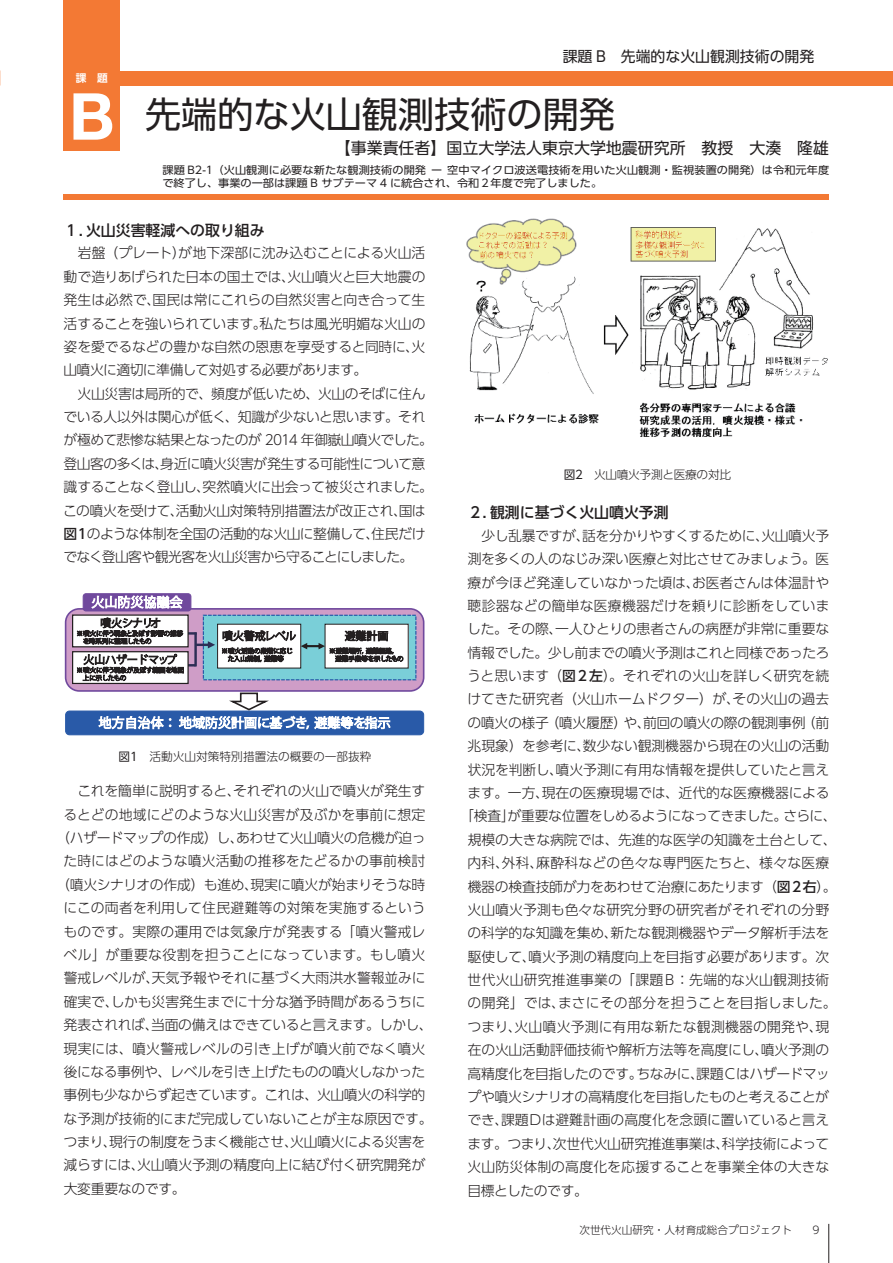
<style>
.page{position:relative;width:893px;height:1263px;background:#fff}
.page>*{position:absolute;margin:0;border:0;box-sizing:border-box;transform-origin:0 0}
.t1{font:700 64.8px "Helvetica Neue";color:#fff}
.t2{font:36.15px "UD Shin Go Pro";color:#231f20}
.t3{font:15.9px "UD Shin Go Pro";color:#231f20}
.t4{font:500 14.85px "UD Shin Go Pro";color:#231f20}
.t5{font:14.85px "UD Shin Go Pro";color:#231f20}
.t6{font:300 13.8px/23.4px "UD Shin Go Pro";letter-spacing:-.015em;color:#231f20}
.t7{font:300 13.8px "UD Shin Go Pro";letter-spacing:.015em;color:#231f20}
.t8{font:300 13.8px "UD Shin Go Pro";letter-spacing:.01em;color:#231f20}
.t9{font:300 13.8px "UD Shin Go Pro";letter-spacing:-.035em;color:#231f20}
.t10{font:300 13.8px "UD Shin Go Pro";letter-spacing:.005em;color:#231f20}
.t11{font:300 11.7px "UD Shin Go Pro";color:#231f20}
.t12{font:300 11.7px "UD Shin Go Pro";letter-spacing:-.025em;color:#231f20}
.t13{font:10.65px/12.8px "UD Shin Go Pro";letter-spacing:.005em;color:#231f20;scale:1.05 1}
.t14{font:300 10.65px "UD Shin Go Pro";color:#231f20}
.t15{font:700 10.65px "UD Shin Go Pro De";color:#fff}
.s1{font-weight:500}
.s2{font-weight:400}
</style>
<div class="page">
<hr style="left:828px;top:1224px;width:1px;height:39px;background:#231f20">
<div style="left:64px;top:0;width:56px;height:150px;background:#f37934"></div>
<div style="left:64px;top:194px;width:765px;height:6px;background:#f37934"></div>
<div style="left:117px;top:71px;width:776px;height:14px;background:#f37934"></div>
<div style="left:66px;top:609px;width:358px;height:82px;background:#cf9dc7;border-radius:14px"></div>
<div style="left:65px;top:608px;width:359px;height:84px;border:2px solid #70499d;border-radius:14px"></div>
<div style="left:83px;top:594px;width:108px;height:17px;background:#70499d;border-radius:3px"></div>
<div style="left:83px;top:593px;width:108px;height:18px;border:1px solid #70499d;border-radius:3px"></div>
<svg style="left:91px;top:593px;width:92px;height:16px"></svg>
<div style="left:66px;top:711px;width:358px;height:24px;background:#295aa8;border-radius:4px"></div>
<div style="left:65px;top:711px;width:359px;height:24px;border:1px solid #295aa8;border-radius:4px"></div>
<svg style="left:98px;top:711px;width:73px;height:18px"></svg>
<svg style="left:179px;top:692px;width:211px;height:37px"></svg>
<div style="left:73px;top:615px;width:115px;height:32px;background:#fff"></div>
<div style="left:73px;top:652px;width:115px;height:31px;background:#fff"></div>
<div style="left:72px;top:651px;width:117px;height:33px;border:1px solid #231f20"></div>
<div style="left:203px;top:615px;width:213px;height:65px;background:#7acfd8"></div>
<div style="left:203px;top:615px;width:213px;height:65px;border:1px dashed #295aa8"></div>
<svg style="left:77px;top:617px;width:138px;height:64px"></svg>
<div style="left:218px;top:624px;width:83px;height:44px;background:#fff"></div>
<div style="left:217px;top:624px;width:84px;height:44px;border:1px solid #231f20"></div>
<div style="left:325px;top:624px;width:83px;height:44px;background:#fff"></div>
<svg style="left:222px;top:623px;width:181px;height:39px"></svg>
<img style="left:466px;top:218px;width:362px;height:219px">
<p class="t15" style="left:76px;top:69px;width:33px">課　題</p>
<h1 class="t1" style="left:69px;top:66px;width:47px">B</h1>
<p class="t5" style="left:563px;top:44px;width:268px">課題 B　先端的な火山観測技術の開発　</p>
<h2 class="t2" style="left:145px;top:85px;width:471px">先端的な火山観測技術の開発</h2>
<p class="t3" style="left:335px;top:135px;width:496px">【事業責任者】国立大学法人東京大学地震研究所　教授　大湊　隆雄</p>
<p class="t13" style="left:162px;top:164px;width:636px">課題 B2-1 （火山観測に必要な新たな観測技術の開発 ー 空中マイクロ波送電技術を用いた火山観測・監視装置の開発）は令和元年度で終了し、事業の一部は課題 B サブテーマ 4 に統合され、令和２年度で完了しました。</p>
<p class="t4" style="left:64px;top:218px;width:202px">１．火山災害軽減への取り組み</p>
<p class="t6" style="left:63px;top:241px;width:371px">　岩盤（プレート）が地下深部に沈み込むことによる火山活動で造りあげられた日本の国土では、火山噴火と巨大地震の発生は必然で、国民は常にこれらの自然災害と向き合って生活することを強いられています。私たちは風光明媚な火山の姿を愛でるなどの豊かな自然の恩恵を享受すると同時に、火山噴火に適切に準備して対処する必要があります。<br>　火山災害は局所的で、頻度が低いため、火山のそばに住んでいる人以外は関心が低く、知識が少ないと思います。それが極めて悲惨な結果となったのが 2014 年御嶽山噴火でした。登山客の多くは、身近に噴火災害が発生する可能性について意識することなく登山し、突然噴火に出会って被災されました。この噴火を受けて、活動火山対策特別措置法が改正され、国は<span class="s1">図１</span>のような体制を全国の活動的な火山に整備して、住民だけでなく登山客や観光客を火山災害から守ることにしました。</p>
<p class="t11" style="left:118px;top:747px;width:255px"><span class="s2">図1　</span>活動火山対策特別措置法の概要の一部抜粋</p>
<p class="t6" style="left:64px;top:779px;width:363px">　これを簡単に説明すると、それぞれの火山で噴火が発生す</p>
<p class="t8" style="left:64px;top:803px;width:363px">るとどの地域にどのような火山災害が及ぶかを事前に想定</p>
<p class="t6" style="left:56px;top:825px;width:371px">（ハザードマップの作成）し、あわせて火山噴火の危機が迫っ</p>
<p class="t8" style="left:64px;top:850px;width:363px">た時にはどのような噴火活動の推移をたどるかの事前検討</p>
<p class="t6" style="left:56px;top:872px;width:371px">（噴火シナリオの作成）も進め、現実に噴火が始まりそうな時</p>
<p class="t7" style="left:63px;top:897px;width:364px">にこの両者を利用して住民避難等の対策を実施するという</p>
<p class="t7" style="left:64px;top:920px;width:363px">ものです。実際の運用では気象庁が発表する「噴火警戒レ</p>
<p class="t10" style="left:64px;top:943px;width:363px">ベル」が重要な役割を担うことになっています。もし噴火</p>
<p class="t6" style="left:64px;top:966px;width:363px">警戒レベルが、天気予報やそれに基づく大雨洪水警報並みに</p>
<p class="t6" style="left:64px;top:989px;width:363px">確実で、しかも災害発生までに十分な猶予時間があるうちに</p>
<p class="t6" style="left:64px;top:1013px;width:371px">発表されれば、当面の備えはできていると言えます。しかし、</p>
<p class="t8" style="left:64px;top:1037px;width:363px">現実には、噴火警戒レベルの引き上げが噴火前でなく噴火</p>
<p class="t6" style="left:64px;top:1059px;width:363px">後になる事例や、レベルを引き上げたものの噴火しなかった</p>
<p class="t6" style="left:64px;top:1083px;width:363px">事例も少なからず起きています。これは、火山噴火の科学的</p>
<p class="t6" style="left:64px;top:1106px;width:370px">な予測が技術的にまだ完成していないことが主な原因です。</p>
<p class="t6" style="left:64px;top:1129px;width:363px">つまり、現行の制度をうまく機能させ、火山噴火による災害を</p>
<p class="t6" style="left:64px;top:1153px;width:363px">減らすには、火山噴火予測の精度向上に結び付く研究開発が</p>
<p class="t6" style="left:64px;top:1176px;width:123px">大変重要なのです。</p>
<p class="t12" style="left:564px;top:465px;width:169px"><span class="s2">図2　</span>火山噴火予測と医療の対比</p>
<p class="t4" style="left:468px;top:501px;width:202px">２．観測に基づく火山噴火予測</p>
<p class="t6" style="left:468px;top:523px;width:363px">　少し乱暴ですが、話を分かりやすくするために、火山噴火予</p>
<p class="t6" style="left:468px;top:547px;width:363px">測を多くの人のなじみ深い医療と対比させてみましょう。医</p>
<p class="t6" style="left:468px;top:570px;width:363px">療が今ほど発達していなかった頃は、お医者さんは体温計や</p>
<p class="t7" style="left:468px;top:594px;width:363px">聴診器などの簡単な医療機器だけを頼りに診断をしていま</p>
<p class="t6" style="left:467px;top:617px;width:364px">した。その際、一人ひとりの患者さんの病歴が非常に重要な</p>
<p class="t6" style="left:468px;top:640px;width:363px">情報でした。少し前までの噴火予測はこれと同様であったろ</p>
<p class="t6" style="left:467px;top:664px;width:363px">うと思います（<span class="s1">図２左</span>）。それぞれの火山を詳しく研究を続</p>
<p class="t6" style="left:467px;top:687px;width:363px">けてきた研究者（火山ホームドクター）が、その火山の過去</p>
<p class="t6" style="left:468px;top:710px;width:363px">の噴火の様子（噴火履歴）や、前回の噴火の際の観測事例（前</p>
<p class="t6" style="left:468px;top:734px;width:363px">兆現象）を参考に、数少ない観測機器から現在の火山の活動</p>
<p class="t6" style="left:468px;top:757px;width:363px">状況を判断し、噴火予測に有用な情報を提供していたと言え</p>
<p class="t6" style="left:467px;top:780px;width:364px">ます。一方、現在の医療現場では、近代的な医療機器による</p>
<p class="t9" style="left:460px;top:805px;width:378px">「検査」が重要な位置をしめるようになってきました。さらに、</p>
<p class="t6" style="left:468px;top:827px;width:370px">規模の大きな病院では、先進的な医学の知識を土台として、</p>
<p class="t7" style="left:467px;top:852px;width:363px">内科、外科、麻酔科などの色々な専門医たちと、様々な医療</p>
<p class="t6" style="left:468px;top:874px;width:370px">機器の検査技師が力をあわせて治療にあたります（<span class="s1">図２右</span>）。</p>
<p class="t8" style="left:468px;top:898px;width:363px">火山噴火予測も色々な研究分野の研究者がそれぞれの分野</p>
<p class="t6" style="left:468px;top:921px;width:363px">の科学的な知識を集め、新たな観測機器やデータ解析手法を</p>
<p class="t6" style="left:468px;top:944px;width:363px">駆使して、噴火予測の精度向上を目指す必要があります。次</p>
<p class="t7" style="left:468px;top:969px;width:363px">世代火山研究推進事業の「課題Ｂ：先端的な火山観測技術</p>
<p class="t7" style="left:468px;top:992px;width:370px">の開発」では、まさにその部分を担うことを目指しました。</p>
<p class="t7" style="left:468px;top:1015px;width:363px">つまり、火山噴火予測に有用な新たな観測機器の開発や、現</p>
<p class="t6" style="left:468px;top:1038px;width:363px">在の火山活動評価技術や解析方法等を高度にし、噴火予測の</p>
<p class="t9" style="left:468px;top:1062px;width:363px">高精度化を目指したのです。ちなみに、課題Ｃはハザードマッ</p>
<p class="t6" style="left:467px;top:1084px;width:363px">プや噴火シナリオの高精度化を目指したものと考えることが</p>
<p class="t6" style="left:467px;top:1108px;width:363px">でき、課題Ｄは避難計画の高度化を念頭に置いていると言え</p>
<p class="t6" style="left:467px;top:1131px;width:363px">ます。つまり、次世代火山研究推進事業は、科学技術によって</p>
<p class="t8" style="left:468px;top:1156px;width:363px">火山防災体制の高度化を応援することを事業全体の大きな</p>
<p class="t6" style="left:467px;top:1178px;width:122px">目標としたのです。</p>
<p class="t14" style="left:579px;top:1222px;width:214px">次世代火山研究・人材育成総合プロジェクト</p>
<p class="t14" style="left:813px;top:1222px;width:9px">9</p>
</div>
